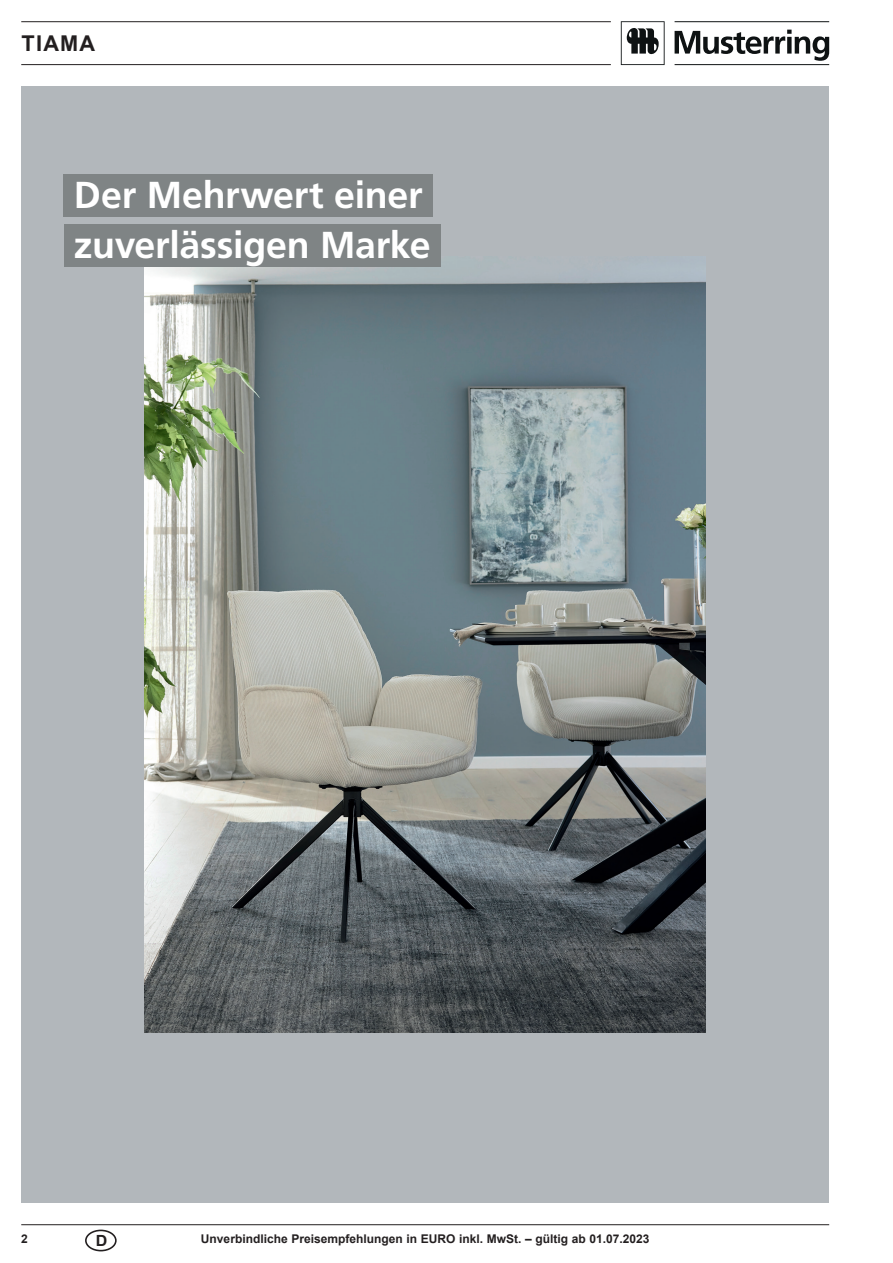
<style>
.page{position:relative;width:893px;height:1263px;background:#fff}
.page>*{position:absolute;margin:0;border:0;box-sizing:border-box;transform-origin:0 0}
.t1{font:700 37.5px/49.8px "Frutiger LT Std";letter-spacing:-.005em;color:#fff}
.t2{font:700 21.75px "Arial";letter-spacing:.055em;color:#231f20}
.t3{font:700 15.45px "Arial";color:#231f20;scale:1.04 1}
.t4{font:700 12px "Arial";color:#231f20}
</style>
<div class="page">
<hr style="left:21px;top:21px;width:590px;height:1px;background:#231f20">
<hr style="left:21px;top:64px;width:590px;height:1px;background:#231f20">
<hr style="left:21px;top:1224px;width:808px;height:1px;background:#231f20">
<hr style="left:675px;top:21px;width:154px;height:1px;background:#0e1213">
<hr style="left:675px;top:64px;width:154px;height:1px;background:#0e1213">
<svg style="left:675px;top:30px;width:154px;height:31px"></svg>
<svg style="left:621px;top:21px;width:44px;height:44px"></svg>
<div style="left:21px;top:86px;width:808px;height:1117px;background:#b2b7bb"></div>
<img style="left:145px;top:267px;width:561px;height:765px">
<div style="left:64px;top:174px;width:369px;height:43px;background:#7f8485"></div>
<div style="left:64px;top:224px;width:377px;height:43px;background:#7f8485"></div>
<div style="left:85px;top:1229px;width:32px;height:22px;border:2px solid #231f20;border-radius:50%"></div>
<h2 class="t2" style="left:22px;top:28px;width:75px">TIAMA</h2>
<h1 class="t1" style="left:74px;top:170px;width:358px">Der Mehrwert einer zuverlässigen Marke</h1>
<p class="t4" style="left:21px;top:1230px;width:8px">2</p>
<p class="t3" style="left:96px;top:1230px;width:13px">D</p>
<p class="t4" style="left:201px;top:1230px;width:450px">Unverbindliche Preisempfehlungen in EURO inkl. MwSt. – gültig ab 01.07.2023</p>
</div>
